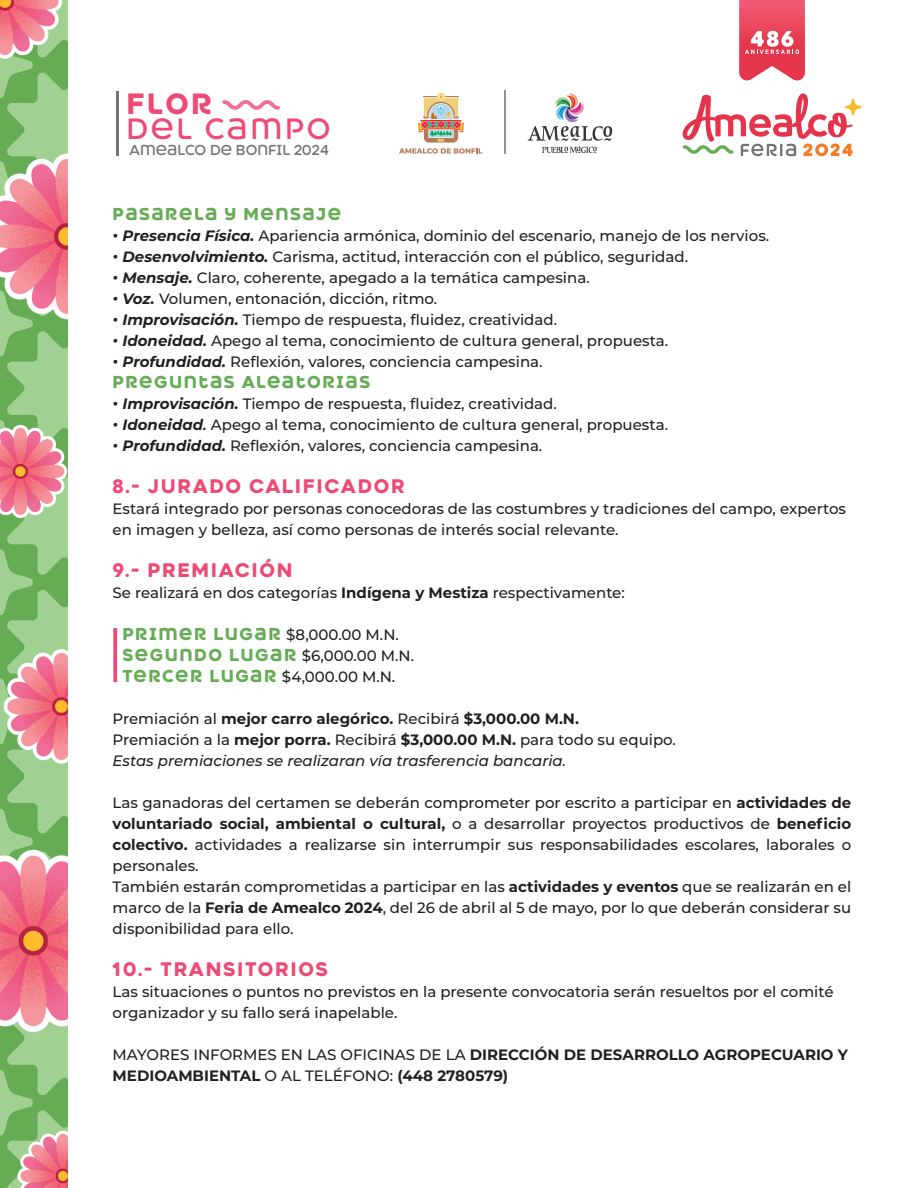
<style>
.page{position:relative;width:918px;height:1188px;background:#fff}
.page>*{position:absolute;margin:0;border:0;box-sizing:border-box;transform-origin:0 0}
.t1{font:600 28.05px "Heavitas Neue";letter-spacing:.09em;color:#ed4a75}
.t2{font:800 28.05px "Heavitas Neue";color:#ed4a75}
.t3{font:800 18.75px "Heavitas Neue";letter-spacing:.09em;color:#ed4a75}
.t4{font:800 16.5px "Heavitas Neue";letter-spacing:.09em;color:#65ac55}
.t5{font:500 15px/21px "Montserrat";color:#231f20}
.t6{font:700 15px/21px "Montserrat";color:#231f20}
.t7{font:600 13.8px "Heavitas Neue";color:#717375}
.s1{font-weight:700;font-style:italic}
.s2{font-weight:600;font-style:italic}
.s3{font-weight:700}
.s4{font-family:"Heavitas Neue";font-weight:800;font-size:16.5px;color:#65ac55}
.s5{font-style:italic}
.s6{font-weight:500}
</style>
<div class="page">
<svg style="left:222px;top:100px;width:58px;height:10px"></svg>
<hr style="left:116px;top:91px;width:3px;height:65px;background:#717375">
<svg style="left:528px;top:93px;width:84px;height:60px"></svg>
<svg style="left:399px;top:93px;width:83px;height:61px"></svg>
<hr style="left:504px;top:90px;width:2px;height:64px;background:#919293">
<svg style="left:682px;top:0;width:180px;height:157px"></svg>
<svg style="left:0;top:0;width:67px;height:1188px;background:#86c078"></svg>
<img style="left:18px;top:1131px;width:49px;height:57px">
<img style="left:0;top:849px;width:67px;height:184px">
<img style="left:4px;top:648px;width:63px;height:116px">
<img style="left:0;top:424px;width:67px;height:94px">
<img style="left:0;top:153px;width:67px;height:167px">
<img style="left:0;top:0;width:63px;height:60px">
<svg style="left:113px;top:628px;width:4px;height:54px"></svg>
<h1 class="t2" style="left:126px;top:86px;width:87px">FLOR</h1>
<h1 class="t1" style="left:126px;top:112px;width:205px">DEL CAMPO</h1>
<p class="t7" style="left:129px;top:142px;width:202px">AMEALCO DE BONFIL 2024</p>
<p class="t4" style="left:113px;top:204px;width:230px">PASARELA Y MENSAJE</p>
<p class="t5" style="left:113px;top:225px;width:658px"><span class="s1">• Presencia Física.</span> Apariencia armónica, dominio del escenario, manejo de los nervios.</p>
<p class="t5" style="left:113px;top:246px;width:577px"><span class="s1">• Desenvolvimiento.</span> Carisma, actitud, interacción con el público, seguridad.</p>
<p class="t5" style="left:113px;top:267px;width:479px"><span class="s1">• Mensaje.</span> Claro, coherente, apegado a la temática campesina.</p>
<p class="t5" style="left:113px;top:288px;width:326px"><span class="s1">• Voz.</span> Volumen, entonación, dicción, ritmo.</p>
<p class="t5" style="left:113px;top:309px;width:446px"><span class="s1">• Improvisación.</span> Tiempo de respuesta, fluidez, creatividad.</p>
<p class="t5" style="left:113px;top:330px;width:557px"><span class="s1">• Idoneidad.</span> Apego al tema, conocimiento de cultura general, propuesta.</p>
<p class="t5" style="left:113px;top:351px;width:431px"><span class="s1">• Profundidad.</span> Reflexión, valores, conciencia campesina.</p>
<p class="t4" style="left:113px;top:372px;width:259px">PREGUNTAS ALEATORIAS</p>
<p class="t5" style="left:113px;top:393px;width:446px"><span class="s1">• Improvisación.</span> Tiempo de respuesta, fluidez, creatividad.</p>
<p class="t5" style="left:113px;top:414px;width:557px"><span class="s1">• Idoneidad</span><span class="s2">.</span> Apego al tema, conocimiento de cultura general, propuesta.</p>
<p class="t5" style="left:113px;top:435px;width:431px"><span class="s1">• Profundidad.</span> Reflexión, valores, conciencia campesina.</p>
<p class="t3" style="left:113px;top:475px;width:294px">8.- JURADO CALIFICADOR</p>
<p class="t5" style="left:113px;top:498px;width:735px">Estará integrado por personas conocedoras de las costumbres y tradiciones del campo, expertos en imagen y belleza, así como personas de interés social relevante.</p>
<p class="t3" style="left:113px;top:559px;width:181px">9.- PREMIACIÓN</p>
<p class="t5" style="left:113px;top:582px;width:514px">Se realizará en dos categorías <span class="s3">Indígena y Mestiza</span> respectivamente:</p>
<p class="t5" style="left:122px;top:624px;width:293px"><span class="s4">PRIMER LUGAR</span> $8,000.00 M.N.<br><span class="s4">SEGUNDO LUGAR</span> $6,000.00 M.N.<br><span class="s4">TERCER LUGAR</span> $4,000.00 M.N.</p>
<p class="t5" style="left:113px;top:708px;width:565px">Premiación al <span class="s3">mejor carro alegórico.</span> Recibirá <span class="s3">$3,000.00 M.N.<br></span>Premiación a la <span class="s3">mejor porra.</span> Recibirá <span class="s3">$3,000.00 M.N.</span> para todo su equipo.<br><span class="s5">Estas premiaciones se realizaran vía trasferencia bancaria.</span></p>
<p class="t5" style="left:113px;top:792px;width:740px">Las ganadoras del certamen se deberán comprometer por escrito a participar en <span class="s3">actividades de voluntariado social, ambiental o cultural,</span> o a desarrollar proyectos productivos de <span class="s3">beneficio colectivo.</span> actividades a realizarse sin interrumpir sus responsabilidades escolares, laborales o personales.<br>También estarán comprometidas a participar en las <span class="s3">actividades y eventos</span> que se realizarán en el marco de la <span class="s3">Feria de Amealco 2024</span>, del 26 de abril al 5 de mayo, por lo que deberán considerar su disponibilidad para ello.</p>
<p class="t3" style="left:113px;top:958px;width:217px">10.- TRANSITORIOS</p>
<p class="t5" style="left:113px;top:981px;width:722px">Las situaciones o puntos no previstos en la presente convocatoria serán resueltos por el comité organizador y su fallo será inapelable.</p>
<p class="t6" style="left:113px;top:1044px;width:737px"><span class="s6">MAYORES INFORMES EN LAS OFICINAS DE LA</span> DIRECCIÓN DE DESARROLLO AGROPECUARIO Y<br>MEDIOAMBIENTAL <span class="s6">O AL TELÉFONO:</span> (448 2780579)</p>
</div>
